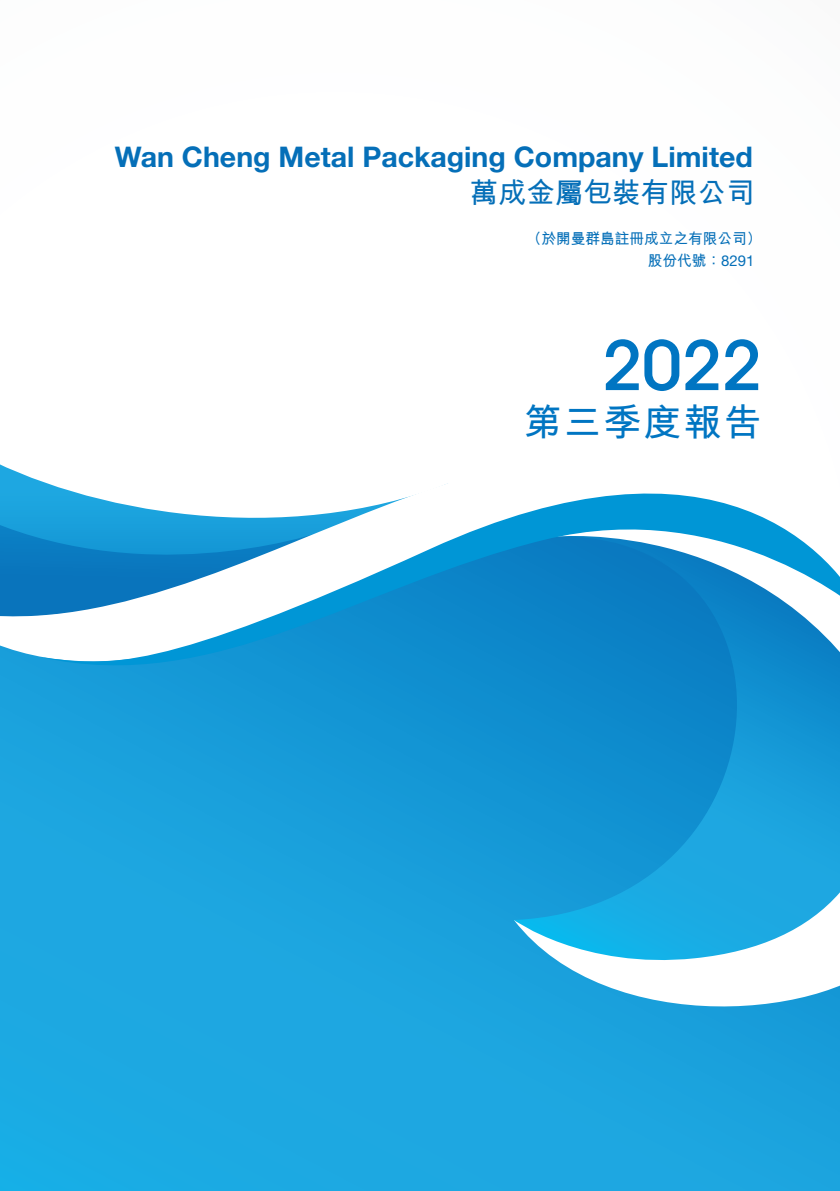
<style>
.page{position:relative;width:840px;height:1191px;background:#fff}
.page>*{position:absolute;margin:0;border:0;box-sizing:border-box;transform-origin:0 0}
.t1{font:500 67.4px "ITC Avant Garde Std";color:#0075c2}
.t2{font:700 38px "M Hei HK";letter-spacing:.05em;color:#0075c2}
.t3{font:700 28.4px "Helvetica Neue LT Std";color:#056fb8}
.t4{font:700 28.4px "M Hei HK";color:#056fb8}
.t5{font:700 15px "M Hei HK";color:#056fb8}
.s1{font-family:"Helvetica Neue LT Std";font-weight:400}
</style>
<div class="page">
<div style="left:0;top:815px;width:839px;height:376px;background:#1da7e1"></div>
<svg style="left:513px;top:970px;width:326px;height:71px;fill:#1ba2dd"></svg>
<svg style="left:513px;top:815px;width:326px;height:155px;background:#38b0e2"></svg>
<svg style="left:0;top:464px;width:839px;height:351px;background:#1999d6"></svg>
<svg style="left:555px;top:696px;width:284px;height:17px;background:#0d89cb"></svg>
<svg style="left:41px;top:464px;width:798px;height:232px"></svg>
<p class="t3" style="left:115px;top:140px;width:639px">Wan Cheng Metal Packaging Company Limited</p>
<p class="t4" style="left:469px;top:172px;width:286px">萬成金屬包裝有限公司</p>
<p class="t5" style="left:526px;top:228px;width:236px">（於開曼群島註冊成立之有限公司）</p>
<p class="t5" style="left:647px;top:250px;width:108px">股份代號：<span class="s1">8291</span></p>
<h1 class="t1" style="left:602px;top:324px;width:161px">2022</h1>
<h2 class="t2" style="left:523px;top:394px;width:239px">第三季度報告</h2>
</div>
